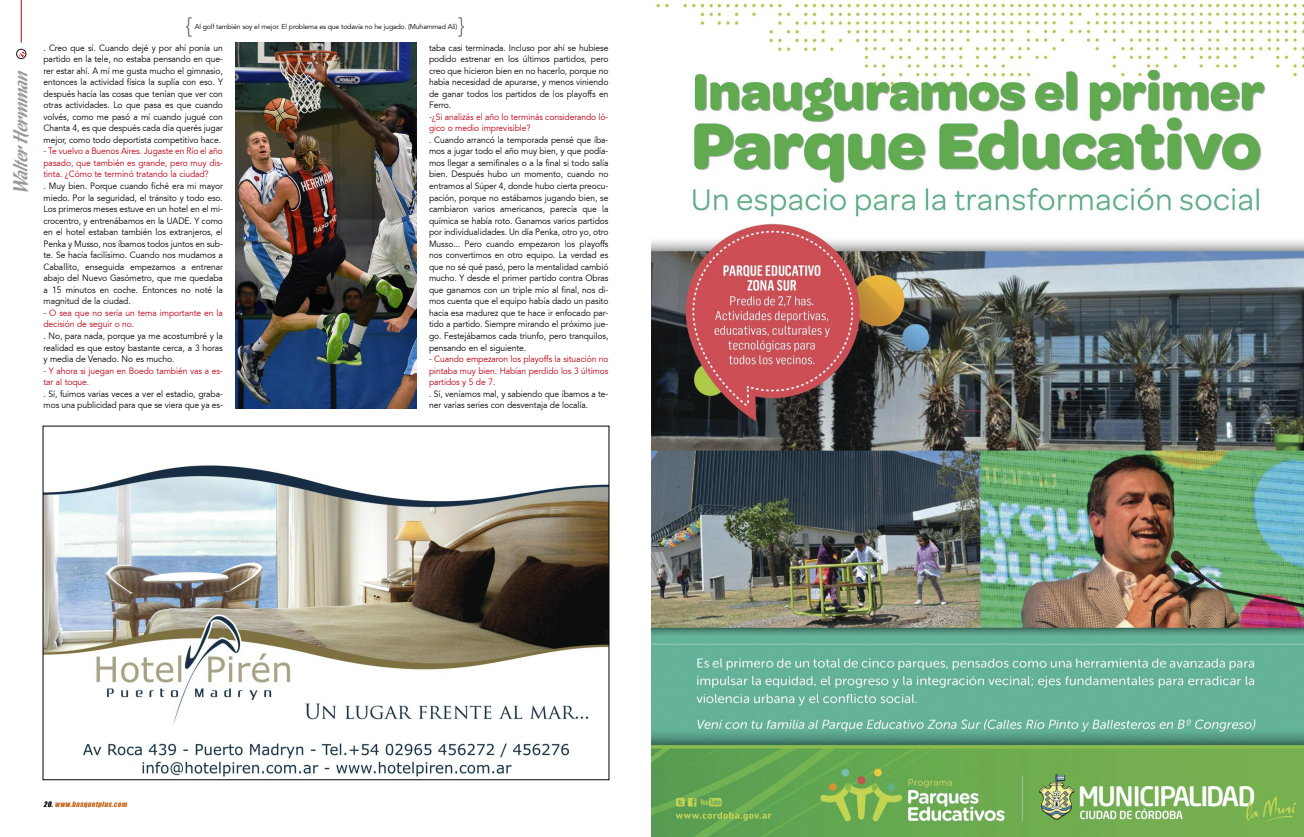
<style>
.page{position:relative;width:1304px;height:837px;background:#fff}
.page>*{position:absolute;margin:0;border:0;box-sizing:border-box;transform-origin:0 0}
.t1{font:20px "Chocolate Amargo";color:#999}
.t2{font:9px/11.5px "Expo Book S Si";letter-spacing:-.01em;color:#000;text-align:justify;scale:.95 1}
.t3{font:9px/11.5px "Expo Book S Si";letter-spacing:-.01em;color:#b90016;scale:.95 1}
.t4{font:7px "Expo Book S Si";letter-spacing:-.03em;color:#000}
.t5{font:italic 7px "Impact";color:#c4671c}
.s1{color:#000}
</style>
<div class="page">
<svg style="left:186px;top:17px;width:6px;height:20px"></svg>
<svg style="left:458px;top:17px;width:6px;height:20px"></svg>
<img style="left:652px;top:0;width:652px;height:836px">
<img style="left:235px;top:43px;width:182px;height:365px">
<hr style="left:21px;top:0;width:1px;height:43px;background:#b90016">
<svg style="left:18px;top:50px;width:8px;height:8px"></svg>
<div style="left:16px;top:49px;width:10px;height:10px;border:1px solid #231f20;border-radius:50%"></div>
<img style="left:45px;top:465px;width:562px;height:312px">
<h1 class="t1" style="left:9px;top:193px;width:124px;rotate:-90deg">Walter Hermman</h1>
<p class="t4" style="left:195px;top:24px;width:264px">Al golf también soy el mejor. El problema es que todavía no he jugado. (Muhammad Ali)</p>
<p class="t2" style="left:44px;top:43px;width:190px">. Creo que sí. Cuando dejé y por ahí ponía un partido en la tele, no estaba pensando en que&shy;rer estar ahí. A mí me gusta mucho el gimnasio, entonces la actividad física la suplía con eso. Y después hacía las cosas que tenían que ver con otras actividades. Lo que pasa es que cuando volvés, como me pasó a mí cuando jugué con Chanta 4, es que después cada día querés jugar mejor, como todo deportista competitivo hace.</p>
<p class="t3" style="left:44px;top:146px;width:190px;text-align:justify">- Te vuelvo a Buenos Aires. Jugaste en Río el año pasado, que también es grande, pero muy dis&shy;tinta. ¿Cómo te terminó tratando la ciudad?</p>
<p class="t2" style="left:44px;top:181px;width:190px">. Muy bien. Porque cuando fiché era mi mayor miedo. Por la seguridad, el tránsito y todo eso.<br>Los primeros meses estuve en un hotel en el mi&shy;crocentro, y entrenábamos en la UADE. Y como en el hotel estaban también los extranjeros, el Penka y Musso, nos íbamos todos juntos en sub&shy;te. Se hacía facilísimo. Cuando nos mudamos a Caballito, enseguida empezamos a entrenar abajo del Nuevo Gasómetro, que me quedaba a 15 minutos en coche. Entonces no noté la magnitud de la ciudad.</p>
<p class="t3" style="left:44px;top:308px;width:190px">- O sea que no sería un tema importante en la decisión de seguir o no.</p>
<p class="t2" style="left:44px;top:331px;width:190px">. No, para nada, porque ya me acostumbré y la realidad es que estoy bastante cerca, a 3 horas y media de Venado. No es mucho.</p>
<p class="t3" style="left:44px;top:365px;width:190px">- Y ahora si juegan en Boedo también vas a es&shy;tar al toque.</p>
<p class="t2" style="left:44px;top:388px;width:190px">. Sí, fuimos varias veces a ver el estadio, graba&shy;mos una publicidad para que se viera que ya es-</p>
<p class="t2" style="left:429px;top:43px;width:190px">taba casi terminada. Incluso por ahí se hubiese podido estrenar en los últimos partidos, pero creo que hicieron bien en no hacerlo, porque no había necesidad de apurarse, y menos viniendo de ganar todos los partidos de los playoffs en Ferro.</p>
<p class="t3" style="left:429px;top:112px;width:190px">-¿Si analizás el año lo terminás considerando ló&shy;gico o medio imprevisible?</p>
<p class="t2" style="left:429px;top:135px;width:190px">. Cuando arrancó la temporada pensé que íba&shy;mos a jugar todo el año muy bien, y que podía&shy;mos llegar a semifinales o a la final si todo salía bien. Después hubo un momento, cuando no entramos al Súper 4, donde hubo cierta preocu&shy;pación, porque no estábamos jugando bien, se cambiaron varios americanos, parecía que la química se había roto. Ganamos varios partidos por individualidades. Un día Penka, otro yo, otro Musso... Pero cuando empezaron los playoffs nos convertimos en otro equipo. La verdad es que no sé qué pasó, pero la mentalidad cambió mucho. Y desde el primer partido contra Obras que ganamos con un triple mío al final, nos di&shy;mos cuenta que el equipo había dado un pasito hacia esa madurez que te hace ir enfocado par&shy;tido a partido. Siempre mirando el próximo jue&shy;go. Festejábamos cada triunfo, pero tranquilos, pensando en el siguiente.</p>
<p class="t3" style="left:429px;top:354px;width:190px;text-align:justify">- Cuando empezaron los playoffs la situación no pintaba muy bien. Habían perdido los 3 últimos partidos y 5 de 7.</p>
<p class="t2" style="left:429px;top:388px;width:190px">. Sí, veníamos mal, y sabiendo que íbamos a te&shy;ner varias series con desventaja de localía.</p>
<p class="t5" style="left:44px;top:799px;width:86px"><span class="s1">20.</span> www.basquetplus.com</p>
</div>
